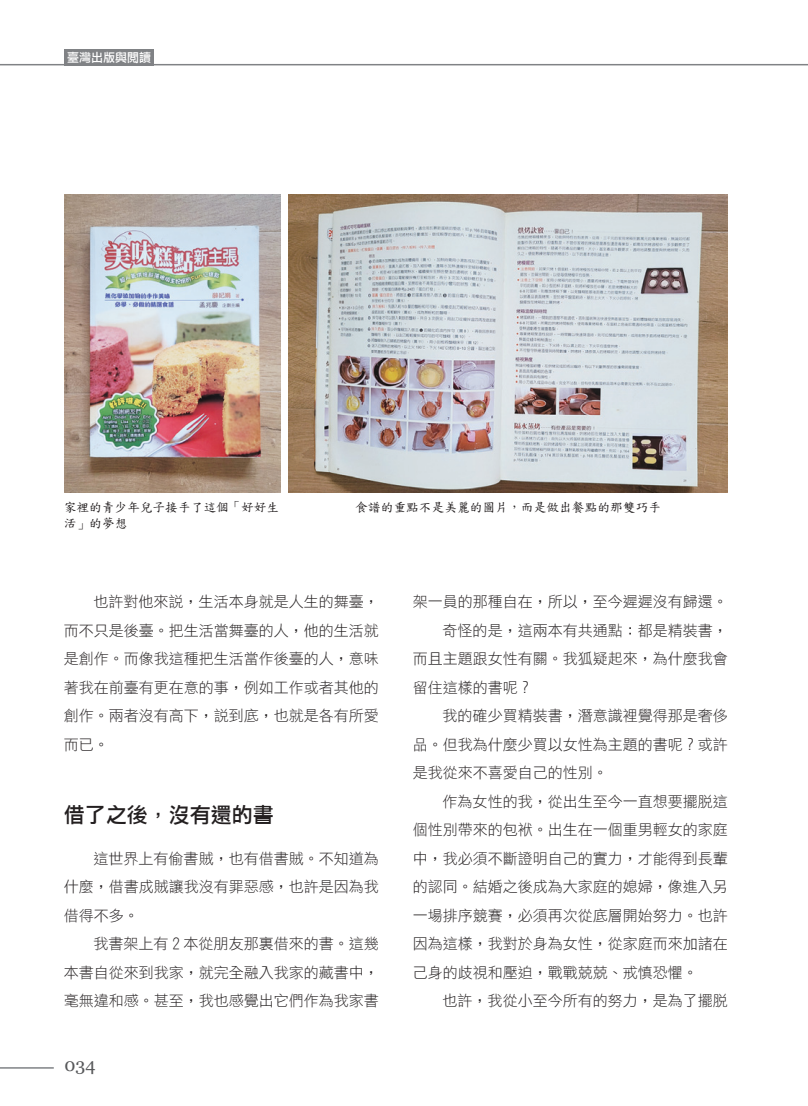
<style>
.page{position:relative;width:808px;height:1106px;background:#fff}
.page>*{position:absolute;margin:0;border:0;box-sizing:border-box;transform-origin:0 0}
.中標{font:21px "DF Li Hei W5 WIN BF";color:#231f20}
.t1{font:18px "Georgia";color:#57585a}
.內文{font:15px/28.5px "DF Li Hei Lt WIN BF";color:#231f20;text-align:justify}
.圖說{font:12.75px/15.3px "DF Kai Shu SB Estd BF";color:#231f20}
.t2{font:12px "DF Li Hei W5 WINP BF";color:#fff}
</style>
<div class="page">
<div style="left:64px;top:49px;width:90px;height:16px;background:#808285"></div>
<hr style="left:0;top:64px;width:808px;height:1px;background:#808285">
<hr style="left:0;top:1067px;width:54px;height:1px;background:#808285">
<img style="left:64px;top:195px;width:217px;height:297px">
<img style="left:288px;top:195px;width:440px;height:297px">
<p class="t2" style="left:67px;top:51px;width:85px">臺灣出版與閱讀</p>
<p class="圖說" style="left:64px;top:500px;width:217px">家裡的青少年兒子接手了這個「好好生活」的夢想</p>
<p class="圖說" style="left:355px;top:500px;width:307px">食譜的重點不是美麗的圖片，而是做出餐點的那雙巧手</p>
<p class="內文" style="left:64px;top:587px;width:317px;text-indent:30px">也許對他來說，生活本身就是人生的舞臺，而不只是後臺。把生活當舞臺的人，他的生活就是創作。而像我這種把生活當作後臺的人，意味著我在前臺有更在意的事，例如工作或者其他的創作。兩者沒有高下，說到底，也就是各有所愛而已。</p>
<p class="中標" style="left:64px;top:804px;width:211px">借了之後，沒有還的書</p>
<p class="內文" style="left:64px;top:843px;width:317px;text-indent:30px">這世界上有偷書賊，也有借書賊。不知道為什麼，借書成賊讓我沒有罪惡感，也許是因為我借得不多。</p>
<p class="內文" style="left:64px;top:929px;width:316px;text-indent:30px">我書架上有 2 本從朋友那裏借來的書。這幾本書自從來到我家，就完全融入我家的藏書中，毫無違和感。甚至，我也感覺出它們作為我家書</p>
<p class="t1" style="left:64px;top:1054px;width:33px">034</p>
<p class="內文" style="left:413px;top:587px;width:316px">架一員的那種自在，所以，至今遲遲沒有歸還。</p>
<p class="內文" style="left:413px;top:615px;width:316px;text-indent:30px">奇怪的是，這兩本有共通點：都是精裝書，而且主題跟女性有關。我狐疑起來，為什麼我會留住這樣的書呢？</p>
<p class="內文" style="left:413px;top:701px;width:317px;text-indent:30px">我的確少買精裝書，潛意識裡覺得那是奢侈品。但我為什麼少買以女性為主題的書呢？或許是我從來不喜愛自己的性別。</p>
<p class="內文" style="left:413px;top:786px;width:317px;text-indent:30px">作為女性的我，從出生至今一直想要擺脫這個性別帶來的包袱。出生在一個重男輕女的家庭中，我必須不斷證明自己的實力，才能得到長輩的認同。結婚之後成為大家庭的媳婦，像進入另一場排序競賽，必須再次從底層開始努力。也許因為這樣，我對於身為女性，從家庭而來加諸在己身的歧視和壓迫，戰戰兢兢、戒慎恐懼。</p>
<p class="內文" style="left:443px;top:986px;width:287px">也許，我從小至今所有的努力，是為了擺脫</p>
</div>
